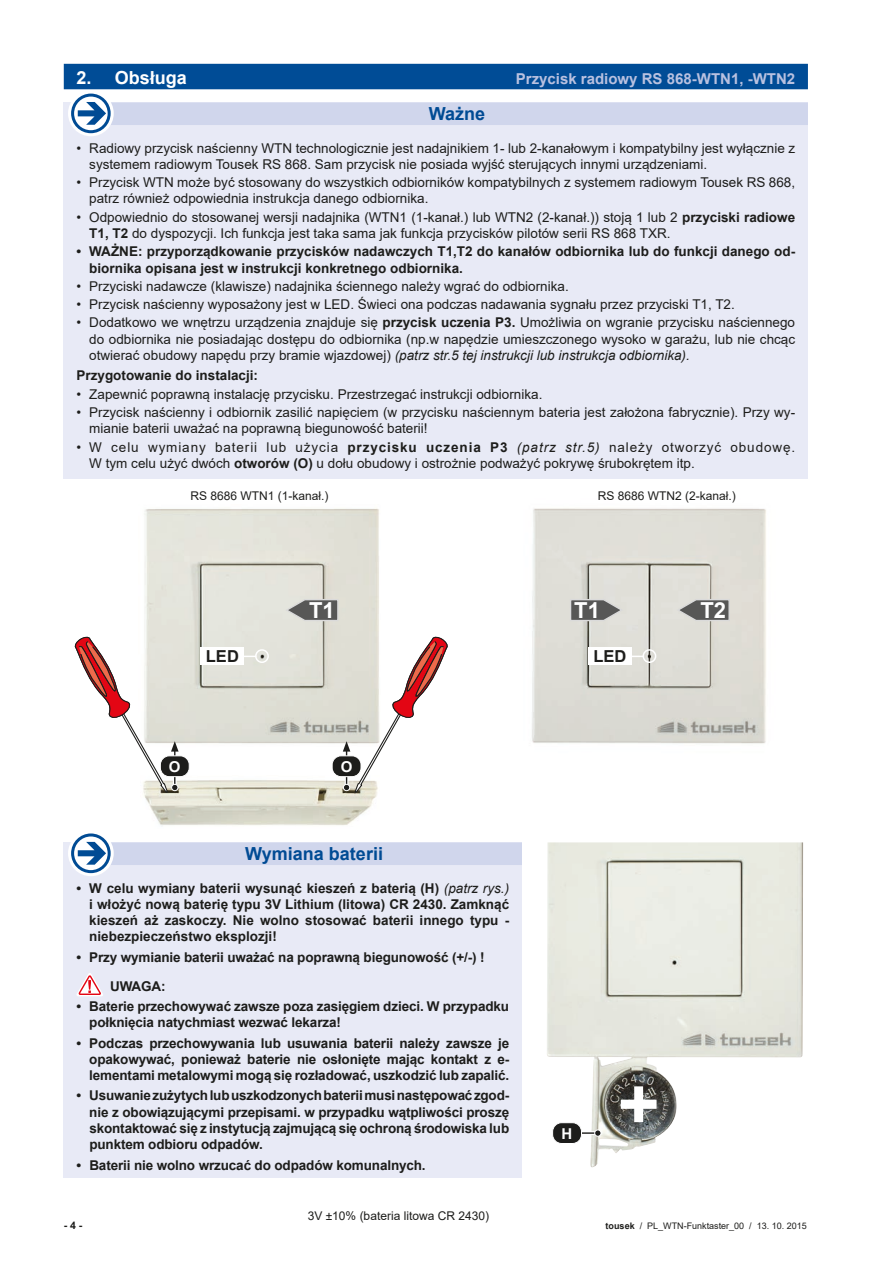
<style>
.page{position:relative;width:893px;height:1263px;background:#fff}
.page>*{position:absolute;margin:0;border:0;box-sizing:border-box;transform-origin:0 0}
.t1{font:700 71.4px "Arial";color:#fff}
.t2{font:700 22.05px "Arial";color:#fff}
.t3{font:700 18px "Arial";color:#004b94}
.t4{font:700 18px "Arial";color:#fff}
.t5{font:700 16.5px "Arial";color:#1d1d1b}
.t6{font:700 15px "Arial";color:#b9c1e0}
.t7{font:700 15px "Arial";color:#fff}
.t8{font:13.5px/16.2px "Arial";color:#1d1d1b}
.t9{font:700 13.5px/16.2px "Arial";letter-spacing:-.01em;color:#1d1d1b;text-align:justify}
.t10{font:12px "Arial";color:#1d1d1b}
.t11{font:700 10.5px "Arial";color:#1d1d1b}
.t12{font:9px "Arial";color:#1d1d1b}
.s1{font-weight:700}
.s2{font-style:italic}
.s3{font-weight:400;font-style:italic}
</style>
<div class="page">
<img style="left:144px;top:508px;width:235px;height:236px">
<img style="left:532px;top:508px;width:234px;height:236px">
<div style="left:64px;top:842px;width:458px;height:336px;background:#e8eaf6"></div>
<div style="left:85px;top:842px;width:437px;height:23px;background:#d0d6ec"></div>
<svg style="left:70px;top:832px;width:42px;height:43px"></svg>
<div style="left:68px;top:830px;width:46px;height:46px;border:3px solid #fff;border-radius:50%"></div>
<div style="left:71px;top:833px;width:40px;height:40px;border:3px solid #004b94;border-radius:50%"></div>
<svg style="left:78px;top:842px;width:28px;height:23px"></svg>
<svg style="left:77px;top:973px;width:26px;height:23px"></svg>
<img style="left:547px;top:842px;width:256px;height:326px">
<hr style="left:577px;top:1131px;width:20px;height:4px;background:#fff">
<hr style="left:577px;top:1132px;width:20px;height:2px;background:#1d1d1b">
<svg style="left:596px;top:1130px;width:5px;height:6px"></svg>
<div style="left:594px;top:1129px;width:7px;height:8px;border:1px solid #fff;border-radius:50%"></div>
<div style="left:553px;top:1123px;width:28px;height:20px;background:#1d1d1b;border-radius:9px"></div>
<div style="left:552px;top:1122px;width:30px;height:22px;border:1px solid #fff;border-radius:9px"></div>
<svg style="left:675px;top:598px;width:56px;height:24px"></svg>
<svg style="left:569px;top:598px;width:55px;height:24px"></svg>
<svg style="left:284px;top:598px;width:55px;height:24px"></svg>
<div style="left:201px;top:648px;width:43px;height:17px;background:#fff"></div>
<div style="left:255px;top:649px;width:14px;height:14px;border:2px solid #fff;border-radius:50%"></div>
<div style="left:588px;top:648px;width:44px;height:17px;background:#fff"></div>
<div style="left:642px;top:649px;width:14px;height:14px;border:2px solid #fff;border-radius:50%"></div>
<img style="left:144px;top:780px;width:233px;height:46px">
<div style="left:160px;top:756px;width:29px;height:21px;background:#1d1d1b;border-radius:9px"></div>
<div style="left:160px;top:755px;width:30px;height:22px;border:1px solid #fff;border-radius:9px"></div>
<div style="left:64px;top:64px;width:744px;height:25px;background:#004c96"></div>
<div style="left:64px;top:102px;width:744px;height:377px;background:#e8eaf6"></div>
<div style="left:85px;top:103px;width:723px;height:22px;background:#d0d6ec"></div>
<svg style="left:70px;top:92px;width:42px;height:43px"></svg>
<div style="left:68px;top:90px;width:46px;height:46px;border:3px solid #fff;border-radius:50%"></div>
<div style="left:71px;top:94px;width:40px;height:39px;border:3px solid #004b94;border-radius:50%"></div>
<svg style="left:78px;top:102px;width:28px;height:23px"></svg>
<svg style="left:74px;top:634px;width:108px;height:160px"></svg>
<div style="left:332px;top:756px;width:29px;height:21px;background:#1d1d1b;border-radius:9px"></div>
<div style="left:332px;top:755px;width:29px;height:22px;border:1px solid #fff;border-radius:9px"></div>
<svg style="left:340px;top:634px;width:108px;height:160px"></svg>
<h3 class="t4" style="left:77px;top:65px;width:112px">2. Obsługa</h3>
<p class="t6" style="left:516px;top:68px;width:281px">Przycisk radiowy RS 868-WTN1, -WTN2</p>
<h3 class="t3" style="left:429px;top:101px;width:58px">Ważne</h3>
<p class="t8" style="left:89px;top:140px;width:707px;text-indent:-13px">• Radiowy przycisk naścienny WTN technologicznie jest nadajnikiem 1- lub 2-kanałowym i kompatybilny jest wyłącznie z systemem radiowym Tousek RS 868. Sam przycisk nie posiada wyjść sterujących innymi urządzeniami.</p>
<p class="t8" style="left:89px;top:174px;width:707px;text-indent:-13px">• Przycisk WTN może być stosowany do wszystkich odbiorników kompatybilnych z systemem radiowym Tousek RS 868, patrz również odpowiednia instrukcja danego odbiornika.</p>
<p class="t8" style="left:89px;top:209px;width:707px;text-indent:-13px">• Odpowiednio do stosowanej wersji nadajnika (WTN1 (1-kanał.) lub WTN2 (2-kanał.)) stoją 1 lub 2 <span class="s1">przyciski radiowe<br>T1, T2</span> do dyspozycji. Ich funkcja jest taka sama jak funkcja przycisków pilotów serii RS 868 TXR.</p>
<p class="t9" style="left:89px;top:244px;width:707px;text-indent:-13px">• WAŻNE: przyporządkowanie przycisków nadawczych T1,T2 do kanałów odbiornika lub do funkcji danego od&shy;biornika opisana jest w instrukcji konkretnego odbiornika.</p>
<p class="t8" style="left:77px;top:278px;width:494px">• Przyciski nadawcze (klawisze) nadajnika ściennego należy wgrać do odbiornika.</p>
<p class="t8" style="left:77px;top:296px;width:660px">• Przycisk naścienny wyposażony jest w LED. Świeci ona podczas nadawania sygnału przez przyciski T1, T2.</p>
<p class="t8" style="left:89px;top:315px;width:707px;text-align:justify;text-indent:-13px">• Dodatkowo we wnętrzu urządzenia znajduje się <span class="s1">przycisk uczenia P3.</span> Umożliwia on wgranie przycisku naściennego do odbiornika nie posiadając dostępu do odbiornika (np.w napędzie umieszczonego wysoko w garażu, lub nie chcąc otwierać obudowy napędu przy bramie wjazdowej) <span class="s2">(patrz str.5 tej instrukcji lub instrukcja odbiornika).</span></p>
<p class="t9" style="left:77px;top:368px;width:183px">Przygotowanie do instalacji:</p>
<p class="t8" style="left:77px;top:386px;width:467px">• Zapewnić poprawną instalację przycisku. Przestrzegać instrukcji odbiornika.</p>
<p class="t8" style="left:89px;top:404px;width:707px;text-indent:-13px">• Przycisk naścienny i odbiornik zasilić napięciem (w przycisku naściennym bateria jest założona fabrycznie). Przy wy&shy;mianie baterii uważać na poprawną biegunowość baterii!</p>
<p class="t8" style="left:89px;top:439px;width:707px;text-indent:-13px">• W celu wymiany baterii lub użycia <span class="s1">przycisku uczenia P3</span> <span class="s2">(patrz str.5)</span> należy otworzyć obudowę.<br>W tym celu użyć dwóch <span class="s1">otworów (O)</span> u dołu obudowy i ostrożnie podważyć pokrywę śrubokrętem itp.</p>
<p class="t10" style="left:190px;top:487px;width:140px">RS 8686 WTN1 (1-kanał.)</p>
<p class="t10" style="left:598px;top:487px;width:140px">RS 8686 WTN2 (2-kanał.)</p>
<h2 class="t2" style="left:309px;top:595px;width:27px">T1</h2>
<h2 class="t2" style="left:574px;top:595px;width:27px">T1</h2>
<h2 class="t2" style="left:700px;top:595px;width:27px">T2</h2>
<p class="t5" style="left:206px;top:645px;width:34px">LED</p>
<p class="t5" style="left:593px;top:645px;width:34px">LED</p>
<p class="t7" style="left:169px;top:756px;width:13px">O</p>
<p class="t7" style="left:341px;top:756px;width:13px">O</p>
<h3 class="t3" style="left:245px;top:841px;width:139px">Wymiana baterii</h3>
<p class="t9" style="left:89px;top:880px;width:421px;text-indent:-13px">• W celu wymiany baterii wysunąć kieszeń z baterią (H) <span class="s3">(patrz rys.) </span>i włożyć nową baterię typu 3V Lithium (litowa) CR 2430. Zamknąć kieszeń aż zaskoczy. Nie wolno stosować baterii innego typu - niebezpieczeństwo eksplozji!</p>
<p class="t9" style="left:110px;top:943px;width:376px;line-height:28.8px;text-indent:-34px">• Przy wymianie baterii uważać na poprawną biegunowość (+/-) !<br>UWAGA:</p>
<p class="t9" style="left:89px;top:998px;width:421px;text-indent:-13px">• Baterie przechowywać zawsze poza zasięgiem dzieci. W przypadku połknięcia natychmiast wezwać lekarza!</p>
<p class="t9" style="left:89px;top:1035px;width:421px;text-indent:-13px">• Podczas przechowywania lub usuwania baterii należy zawsze je opakowywać, ponieważ baterie nie osłonięte mając kontakt z e&shy;lementami metalowymi mogą się rozładować, uszkodzić lub zapalić.</p>
<p class="t9" style="left:89px;top:1088px;width:421px;text-indent:-13px">• Usuwaniezużytychlubuszkodzonychbateriimusinastępowaćzgod&shy;nie z obowiązującymi przepisami. w przypadku wątpliwości proszę skontaktować się z instytucją zajmującą się ochroną środowiska lub punktem odbioru odpadów.</p>
<p class="t9" style="left:77px;top:1157px;width:351px">• Baterii nie wolno wrzucać do odpadów komunalnych.</p>
<p class="t7" style="left:562px;top:1123px;width:12px">H</p>
<h1 class="t1" style="left:618px;top:1054px;width:43px">+</h1>
<p class="t10" style="left:308px;top:1207px;width:183px">3V ±10% (bateria litowa CR 2430)</p>
<p class="t11" style="left:64px;top:1218px;width:20px">- 4 -</p>
<p class="t12" style="left:606px;top:1219px;width:203px"><span class="s1">tousek</span> / PL_WTN-Funktaster_00 / 13. 10. 2015</p>
</div>
